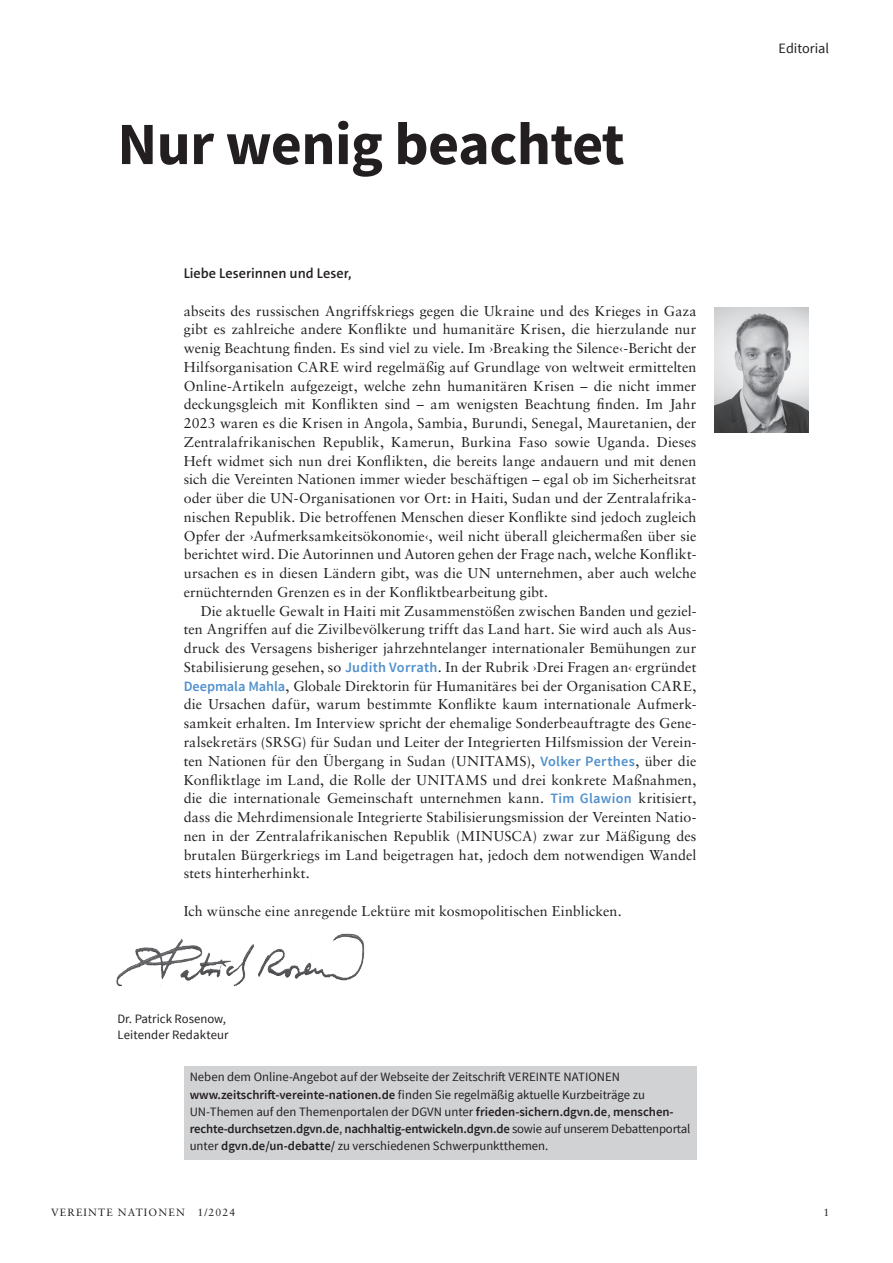
<style>
.page{position:relative;width:893px;height:1263px;background:#fff}
.page>*{position:absolute;margin:0;border:0;box-sizing:border-box;transform-origin:0 0}
.Headline_gross_40pt{font:700 60px "Source Sans Pro";letter-spacing:-.01em;color:#231f20}
.Fließtext_Blocksatz{font:14.25px/18.8px "Sabon LT Std";letter-spacing:.005em;color:#231f20;text-align:justify}
.Fließtext_m_Einrücku{font:14.25px/18.8px "Sabon LT Std";letter-spacing:.005em;color:#231f20;text-align:justify}
.Fließtext_Blocksatz-2{font:600 14.25px "The Sans C5";color:#231f20}
.Kolumnentitel{font:14.25px "Source Sans Pro";color:#231f20}
.Abstracts_Kasten{font:12.75px/17.2px "Source Sans Pro";color:#231f20}
.Signatur_Autor{font:12.75px "Source Sans Pro";color:#231f20}
.Bildunterschrift__Si{font:12.75px "Source Sans Pro";letter-spacing:.01em;color:#231f20}
.Seitenzahl_Ausgabe{font:10.5px "Sabon LT Std";letter-spacing:.11em;color:#231f20}
.s1{font-family:"Source Sans Pro";font-weight:600;color:#5090cc}
.s2{font-weight:600}
</style>
<div class="page">
<img style="left:714px;top:308px;width:94px;height:125px">
<img style="left:116px;top:933px;width:253px;height:54px">
<div style="left:184px;top:1066px;width:512px;height:93px;background:#d1d2d4"></div>
<p class="Headline_gross_40pt" style="left:117px;top:106px;width:509px">Nur wenig beachtet</p>
<p class="Fließtext_Blocksatz-2" style="left:184px;top:264px;width:169px">Liebe Leserinnen und Leser,</p>
<p class="Fließtext_Blocksatz" style="left:184px;top:301px;width:514px">abseits des russischen Angriffskriegs gegen die Ukraine und des Krieges in Gaza gibt es zahlreiche andere Konflikte und humanitäre Krisen, die hierzulande nur wenig Beachtung finden. Es sind viel zu viele. Im ›Breaking the Silence‹-Bericht der Hilfsorganisation CARE wird regelmäßig auf Grundlage von weltweit ermittelten Online-Artikeln aufgezeigt, welche zehn humanitären Krisen – die nicht immer deckungsgleich mit Konflikten sind – am wenigsten Beachtung finden. Im Jahr 2023 waren es die Krisen in Angola, Sambia, Burundi, Senegal, Mauretanien, der Zentralafrikanischen Republik, Kamerun, Burkina Faso sowie Uganda. Dieses Heft widmet sich nun drei Konflikten, die bereits lange andauern und mit denen sich die Vereinten Nationen immer wieder beschäftigen – egal ob im Sicherheitsrat oder über die UN-Organisationen vor Ort: in Haiti, Sudan und der Zentralafrika&shy;nischen Republik. Die betroffenen Menschen dieser Konflikte sind jedoch zugleich Opfer der ›Aufmerksamkeitsökonomie‹, weil nicht überall gleichermaßen über sie berichtet wird. Die Autorinnen und Autoren gehen der Frage nach, welche Konflikt&shy;ursachen es in diesen Ländern gibt, was die UN unternehmen, aber auch welche ernüchternden Grenzen es in der Konfliktbearbeitung gibt.</p>
<p class="Fließtext_m_Einrücku" style="left:184px;top:601px;width:514px;text-indent:17px">Die aktuelle Gewalt in Haiti mit Zusammenstößen zwischen Banden und geziel&shy;ten Angriffen auf die Zivilbevölkerung trifft das Land hart. Sie wird auch als Aus&shy;druck des Versagens bisheriger jahrzehntelanger internationaler Bemühungen zur Stabilisierung gesehen, so <span class="s1">Judith Vorrath</span>. In der Rubrik ›Drei Fragen an‹ ergründet <span class="s1">Deepmala Mahla</span>, Globale Direktorin für Humanitäres bei der Organisation CARE, die Ursachen dafür, warum bestimmte Konflikte kaum internationale Aufmerk&shy;samkeit erhalten. Im Interview spricht der ehemalige Sonderbeauftragte des Gene&shy;ralsekretärs (SRSG) für Sudan und Leiter der Integrierten Hilfsmission der Verein&shy;ten Nationen für den Übergang in Sudan (UNITAMS), <span class="s1">Volker Perthes</span>, über die Konfliktlage im Land, die Rolle der UNITAMS und drei konkrete Maßnahmen, die die internationale Gemeinschaft unternehmen kann. <span class="s1">Tim Glawion</span> kritisiert, dass die Mehrdimensionale Integrierte Stabilisierungsmission der Vereinten Natio&shy;nen in der Zentralafrikanischen Republik (MINUSCA) zwar zur Mäßigung des brutalen Bürgerkriegs im Land beigetragen hat, jedoch dem notwendigen Wandel stets hinterherhinkt.</p>
<p class="Fließtext_Blocksatz" style="left:184px;top:901px;width:439px">Ich wünsche eine anregende Lektüre mit kosmopolitischen Einblicken.</p>
<p class="Signatur_Autor" style="left:117px;top:1011px;width:110px">Dr. Patrick Rosenow,</p>
<p class="Bildunterschrift__Si" style="left:117px;top:1027px;width:113px">Leitender Redakteur</p>
<p class="Abstracts_Kasten" style="left:190px;top:1069px;width:502px">Neben dem Online-Angebot auf der Webseite der Zeitschrift VEREINTE NATIONEN <span class="s2">www.zeitschrift-vereinte-nationen.de</span> finden Sie regelmäßig aktuelle Kurzbeiträge zu UN-Themen auf den Themenportalen der DGVN unter <span class="s2">frieden-sichern.dgvn.de</span>, <span class="s2">menschen&shy;rechte-durchsetzen.dgvn.de</span>, <span class="s2">nachhaltig-entwickeln.dgvn.de</span> sowie auf unserem Debattenportal unter <span class="s2">dgvn.de/un-debatte/</span> zu verschiedenen Schwerpunktthemen.</p>
<p class="Kolumnentitel" style="left:778px;top:40px;width:52px">Editorial</p>
<p class="Seitenzahl_Ausgabe" style="left:51px;top:1206px;width:186px">VEREINTE NATIONEN 1/2024</p>
<p class="Seitenzahl_Ausgabe" style="left:823px;top:1206px;width:7px">1</p>
</div>
